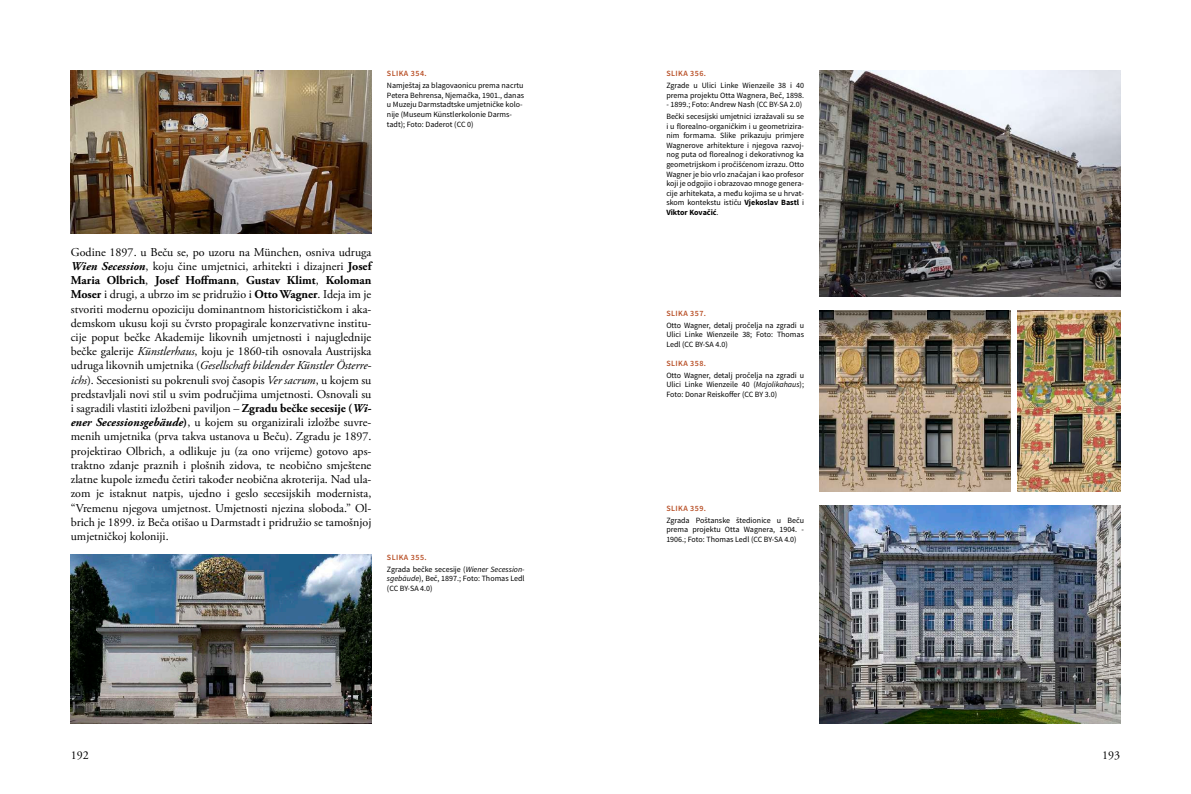
<style>
.page{position:relative;width:1191px;height:794px;background:#fff}
.page>*{position:absolute;margin:0;border:0;box-sizing:border-box;transform-origin:0 0}
.t1{font:12px/14.2px "Adobe Garamond Pro";color:#000;text-align:justify}
.t2{font:8px/9.6px "Source Sans Pro";color:#000}
.t3{font:600 8px "Source Sans Pro";letter-spacing:.055em;color:#b84f26}
.s1{font-weight:700;font-style:italic}
.s2{font-weight:700}
.s3{font-style:italic}
.s4{font-weight:600;color:#b84f26}
</style>
<div class="page">
<img style="left:71px;top:71px;width:300px;height:162px">
<img style="left:71px;top:554px;width:300px;height:169px">
<img style="left:819px;top:71px;width:301px;height:225px">
<img style="left:819px;top:310px;width:191px;height:181px">
<img style="left:1017px;top:310px;width:103px;height:181px">
<img style="left:819px;top:505px;width:301px;height:218px">
<p class="t3" style="left:387px;top:70px;width:41px">SLIKA 354.</p>
<p class="t2" style="left:387px;top:81px;width:139px">Namještaj za blagovaonicu prema nacrtu Petera Behrensa, Njemačka, 1901., danas u Muzeju Darmstadtske umjetničke kolo&shy;nije (Museum Künstlerkolonie Darms&shy;tadt); Foto: Daderot (CC 0)</p>
<p class="t1" style="left:71px;top:246px;width:302px">Godine 1897. u Beču se, po uzoru na München, osniva udruga <span class="s1">Wien Secession</span>, koju čine umjetnici, arhitekti i dizajneri <span class="s2">Josef Maria Olbrich</span>, <span class="s2">Josef Hoffmann</span>, <span class="s2">Gustav Klimt</span>, <span class="s2">Koloman Moser</span> i drugi, a ubrzo im se pridružio i <span class="s2">Otto Wagner</span>. Ideja im je stvoriti modernu opoziciju dominantnom historicističkom i aka‐ demskom ukusu koji su čvrsto propagirale konzervativne institu‐ cije poput bečke Akademije likovnih umjetnosti i najuglednije bečke galerije <span class="s3">Künstlerhaus</span>, koju je 1860-tih osnovala Austrijska udruga likovnih umjetnika (<span class="s3">Gesellschaft bildender Künstler Österre‐ ichs</span>). Secesionisti su pokrenuli svoj časopis <span class="s3">Ver sacrum</span>, u kojem su predstavljali novi stil u svim područjima umjetnosti. Osnovali su i sagradili vlastiti izložbeni paviljon – <span class="s2">Zgradu bečke secesije (</span><span class="s1">Wi‐ ener Secessionsgebäude</span><span class="s2">)</span>, u kojem su organizirali izložbe suvre‐ menih umjetnika (prva takva ustanova u Beču). Zgradu je 1897. projektirao Olbrich, a odlikuje ju (za ono vrijeme) gotovo aps‐ traktno zdanje praznih i plošnih zidova, te neobično smještene zlatne kupole između četiri također neobična akroterija. Nad ula‐ zom je istaknut natpis, ujedno i geslo secesijskih modernista, “Vremenu njegova umjetnost. Umjetnosti njezina sloboda.” Ol‐ brich je 1899. iz Beča otišao u Darmstadt i pridružio se tamošnjoj umjetničkoj koloniji.</p>
<p class="t2" style="left:387px;top:552px;width:139px;line-height:11.6px"><span class="s4">SLIKA 355.<br></span>Zgrada bečke secesije (<span class="s3">Wiener Secession-</span></p>
<p class="t2" style="left:387px;top:574px;width:139px"><span class="s3">sgebäude</span>), Beč, 1897.; Foto: Thomas Ledl (CC BY-SA 4.0)</p>
<p class="t3" style="left:666px;top:70px;width:41px">SLIKA 356.</p>
<p class="t2" style="left:666px;top:81px;width:139px">Zgrade u Ulici Linke Wienzeile 38 i 40 prema projektu Otta Wagnera, Beč, 1898.</p>
<p class="t2" style="left:666px;top:99px;width:139px;line-height:11.6px">- 1899.; Foto: Andrew Nash (CC BY-SA 2.0)<br>Bečki secesijski umjetnici izražavali su se</p>
<p class="t2" style="left:666px;top:122px;width:139px;text-align:justify">i u florealno-organičkim i u geometrizira&shy;nim formama. Slike prikazuju primjere Wagnerove arhitekture i njegova razvoj&shy;nog puta od florealnog i dekorativnog ka geometrijskom i pročišćenom izrazu. Otto Wagner je bio vrlo značajan i kao profesor koji je odgojio i obrazovao mnoge genera&shy;cije arhitekata, a među kojima se u hrvat&shy;skom kontekstu ističu <span class="s2">Vjekoslav Bastl</span> i <span class="s2">Viktor Kovačić</span>.</p>
<p class="t3" style="left:666px;top:310px;width:41px">SLIKA 357.</p>
<p class="t2" style="left:666px;top:321px;width:139px;text-align:justify">Otto Wagner, detalj pročelja na zgradi u Ulici Linke Wienzeile 38; Foto: Thomas Ledl (CC BY-SA 4.0)</p>
<p class="t3" style="left:666px;top:360px;width:41px">SLIKA 358.</p>
<p class="t2" style="left:666px;top:371px;width:139px;text-align:justify">Otto Wagner, detalj pročelja na zgradi u Ulici Linke Wienzeile 40 (<span class="s3">Majolikahaus</span>); Foto: Donar Reiskoffer (CC BY 3.0)</p>
<p class="t3" style="left:666px;top:505px;width:41px">SLIKA 359.</p>
<p class="t2" style="left:666px;top:516px;width:139px;text-align:justify">Zgrada Poštanske štedionice u Beču prema projektu Otta Wagnera, 1904. - 1906.; Foto: Thomas Ledl (CC BY-SA 4.0)</p>
<p class="t1" style="left:71px;top:748px;width:19px">192</p>
<p class="t1" style="left:1102px;top:748px;width:19px">193</p>
</div>
